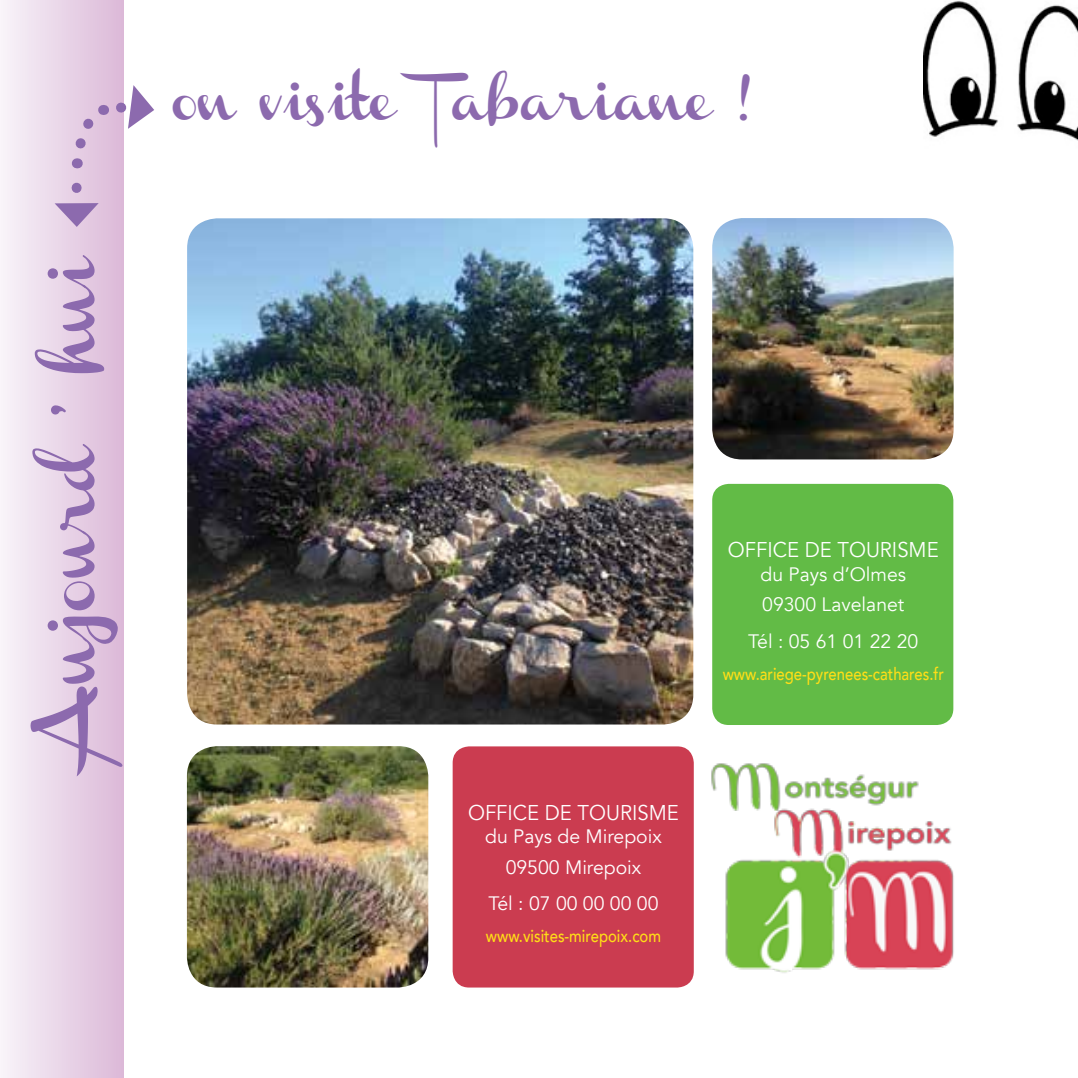
<style>
.page{position:relative;width:1078px;height:1078px;background:#fff}
.page>*{position:absolute;margin:0;border:0;box-sizing:border-box;transform-origin:0 0}
.t1{font:50px "Channel";color:#8c6aae}
.t2{font:40px "Channel";color:#8c6aae}
.t3{font:21.25px "Avenir";color:#fff;scale:.95 1}
.t4{font:19.5px/30.2px "Avenir";color:#fff;text-align:center}
.t5{font:500 17.5px "Avenir";color:#ffde17;scale:.85 1}
</style>
<div class="page">
<div style="left:0;top:0;width:123px;height:1077px;background:linear-gradient(to right,#f8f4f9,#dcb9d8)"></div>
<svg style="left:66px;top:85px;width:88px;height:83px"></svg>
<svg style="left:55px;top:178px;width:44px;height:49px;background:#ccb2d5"></svg>
<div style="left:452px;top:746px;width:241px;height:241px;background:#cb3c50;border-radius:17px"></div>
<img style="left:187px;top:218px;width:506px;height:506px">
<img style="left:712px;top:218px;width:241px;height:241px">
<img style="left:187px;top:746px;width:241px;height:241px">
<div style="left:712px;top:484px;width:241px;height:240px;background:#62bb46;border-radius:17px"></div>
<img style="left:923px;top:0;width:154px;height:140px">
<img style="left:652px;top:746px;width:302px;height:242px">
<h1 class="t1" style="left:48px;top:756px;width:504px;rotate:-90deg">Aujourd ’ hui</h1>
<h2 class="t2" style="left:173px;top:83px;width:579px">on visite Tabariane !</h2>
<p class="t3" style="left:727px;top:537px;width:223px">OFFICE DE TOURISME</p>
<p class="t4" style="left:760px;top:559px;width:147px;text-align:left">du Pays d’Olmes<br>09300 Lavelanet</p>
<p class="t4" style="left:748px;top:626px;width:172px">Tél : 05 61 01 22 20</p>
<p class="t5" style="left:722px;top:658px;width:262px">www.ariege-pyrenees-cathares.fr</p>
<p class="t3" style="left:468px;top:799px;width:223px">OFFICE DE TOURISME</p>
<p class="t4" style="left:485px;top:821px;width:178px">du Pays de Mirepoix<br>09500 Mirepoix</p>
<p class="t4" style="left:488px;top:888px;width:172px">Tél : 07 00 00 00 00</p>
<p class="t5" style="left:486px;top:920px;width:207px">www.visites-mirepoix.com</p>
</div>
